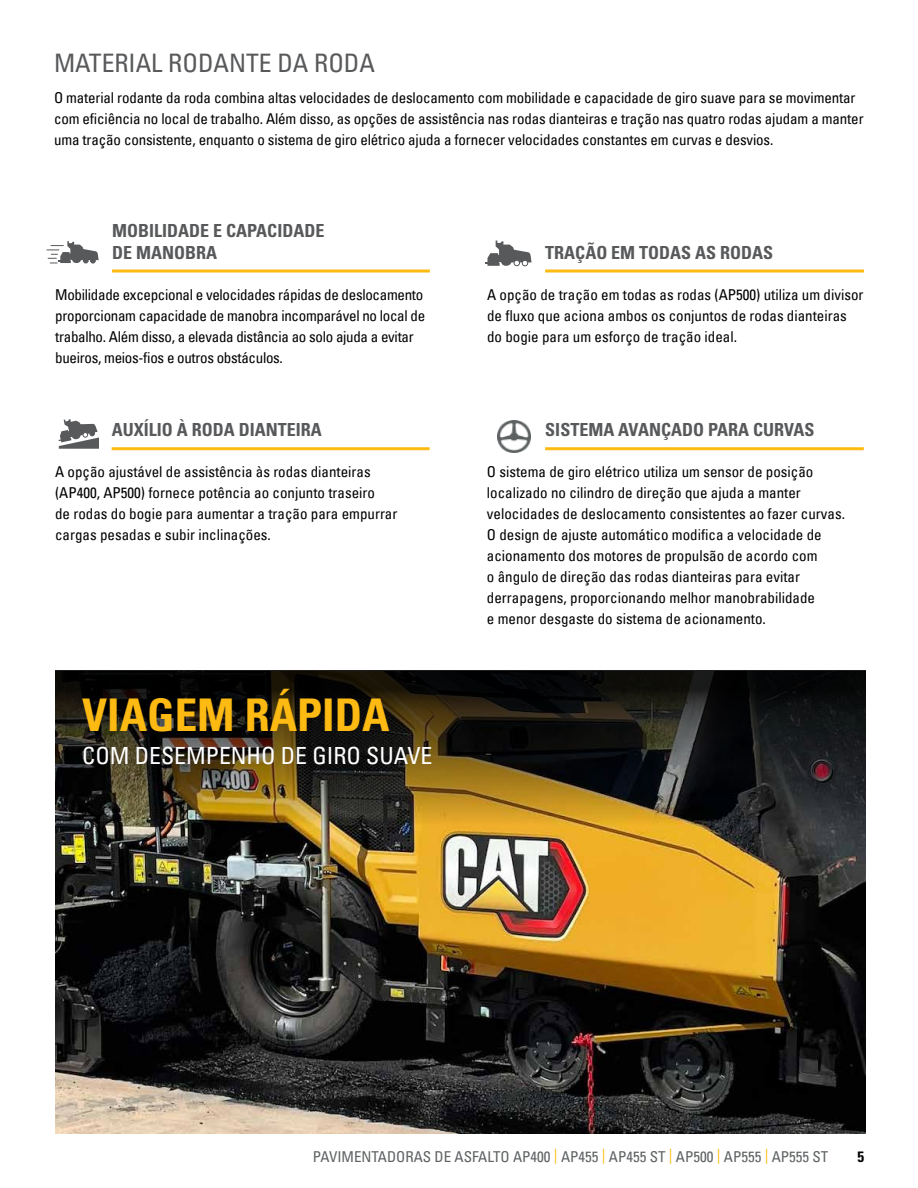
<style>
.page{position:relative;width:918px;height:1188px;background:#fff}
.page>*{position:absolute;margin:0;border:0;box-sizing:border-box;transform-origin:0 0}
.t1{font:700 condensed 45px "Univers LT Std";color:#fdba12}
.t2{font:condensed 25.5px "Univers LT";color:#58595b}
.t3{font:condensed 23.7px "Univers LT";color:#fff}
.t4{font:700 condensed 18px/21.6px "Univers LT Std";color:#58595b}
.t5{font:condensed 15px/21px "Univers LT";color:#000}
.t6{font:condensed 15px/21px "Univers LT";letter-spacing:-.02em;color:#000}
.t7{font:condensed 15px "Univers LT";color:#5e6263}
.t8{font:700 condensed 15px "Univers LT Std";color:#000}
.s1{color:#fdba12}
</style>
<div class="page">
<img style="left:55px;top:1063px;width:810px;height:71px">
<hr style="left:112px;top:270px;width:318px;height:3px;background:#fdba12">
<hr style="left:112px;top:447px;width:318px;height:3px;background:#fdba12">
<hr style="left:545px;top:270px;width:319px;height:3px;background:#fdba12">
<hr style="left:545px;top:447px;width:319px;height:3px;background:#fdba12">
<svg style="left:47px;top:241px;width:52px;height:22px"></svg>
<svg style="left:59px;top:419px;width:40px;height:30px"></svg>
<img style="left:498px;top:420px;width:32px;height:33px">
<img style="left:55px;top:671px;width:810px;height:392px">
<svg style="left:485px;top:241px;width:47px;height:25px"></svg>
<h2 class="t2" style="left:54px;top:47px;width:323px">MATERIAL RODANTE DA RODA</h2>
<p class="t5" style="left:54px;top:87px;width:811px">O material rodante da roda combina altas velocidades de deslocamento com mobilidade e capacidade de giro suave para se movimentar com eficiência no local de trabalho. Além disso, as opções de assistência nas rodas dianteiras e tração nas quatro rodas ajudam a manter uma tração consistente, enquanto o sistema de giro elétrico ajuda a fornecer velocidades constantes em curvas e desvios.</p>
<p class="t4" style="left:112px;top:220px;width:214px">MOBILIDADE E CAPACIDADE<br>DE MANOBRA</p>
<p class="t6" style="left:55px;top:284px;width:372px">Mobilidade excepcional e velocidades rápidas de deslocamento proporcionam capacidade de manobra incomparável no local de trabalho. Além disso, a elevada distância ao solo ajuda a evitar bueiros, meios-fios e outros obstáculos.</p>
<p class="t4" style="left:112px;top:419px;width:212px">AUXÍLIO À RODA DIANTEIRA</p>
<p class="t5" style="left:55px;top:461px;width:344px">A opção ajustável de assistência às rodas dianteiras (AP400, AP500) fornece potência ao conjunto traseiro<br>de rodas do bogie para aumentar a tração para empurrar cargas pesadas e subir inclinações.</p>
<h1 class="t1" style="left:82px;top:687px;width:309px">VIAGEM RÁPIDA</h1>
<h3 class="t3" style="left:82px;top:741px;width:352px">COM DESEMPENHO DE GIRO SUAVE</h3>
<p class="t4" style="left:545px;top:241px;width:230px">TRAÇÃO EM TODAS AS RODAS</p>
<p class="t5" style="left:487px;top:284px;width:378px">A opção de tração em todas as rodas (AP500) utiliza um divisor de fluxo que aciona ambos os conjuntos de rodas dianteiras do bogie para um esforço de tração ideal.</p>
<p class="t4" style="left:545px;top:419px;width:271px">SISTEMA AVANÇADO PARA CURVAS</p>
<p class="t5" style="left:487px;top:461px;width:360px">O sistema de giro elétrico utiliza um sensor de posição localizado no cilindro de direção que ajuda a manter velocidades de deslocamento consistentes ao fazer curvas.<br>O design de ajuste automático modifica a velocidade de acionamento dos motores de propulsão de acordo com<br>o ângulo de direção das rodas dianteiras para evitar derrapagens, proporcionando melhor manobrabilidade<br>e menor desgaste do sistema de acionamento.</p>
<p class="t7" style="left:313px;top:1147px;width:517px">PAVIMENTADORAS DE ASFALTO AP400 <span class="s1">|</span> AP455 <span class="s1">|</span> AP455 ST <span class="s1">|</span> AP500 <span class="s1">|</span> AP555 <span class="s1">|</span> AP555 ST</p>
<p class="t8" style="left:857px;top:1147px;width:8px">5</p>
</div>
